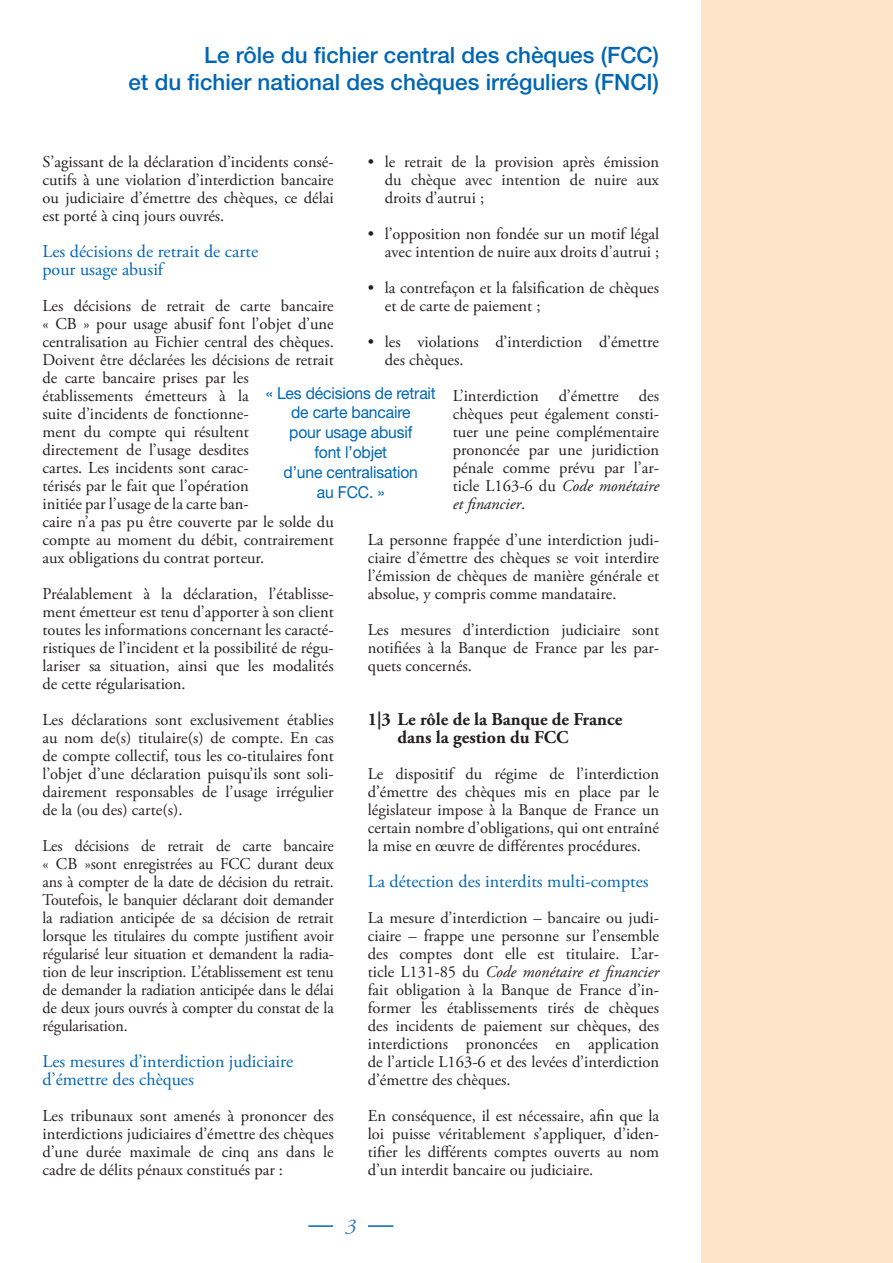
<style>
.page{position:relative;width:893px;height:1263px;background:#fff}
.page>*{position:absolute;margin:0;border:0;box-sizing:border-box;transform-origin:0 0}
.t1{font:500 22.5px/27px "Helvetica Neue LT Std";color:#0166b3;text-align:right}
.t2{font:italic 21px "Adobe Garamond Pro";color:#2b79be}
.t3{font:18px/18px "Adobe Garamond Pro";color:#0166b3}
.t4{font:700 18px/18px "Adobe Garamond Pro";color:#231f20}
.t5{font:16.5px/18px "Adobe Garamond Pro";color:#231f20;text-align:justify}
.t6{font:16.5px/19.8px "Helvetica Neue LT Std";letter-spacing:-.01em;color:#0166b3;text-align:center;scale:.95 1}
.s1{font-style:italic}
</style>
<div class="page">
<div style="left:702px;top:0;width:191px;height:1263px;background:#fee5ca"></div>
<hr style="left:308px;top:1225px;width:85px;height:2px;background:#0166b3">
<div style="left:334px;top:1218px;width:34px;height:15px;background:#fff"></div>
<h1 class="t1" style="left:128px;top:41px;width:532px">Le rôle du fichier central des chèques (FCC)<br>et du fichier national des chèques irréguliers (FNCI)</h1>
<p class="t5" style="left:43px;top:153px;width:293px">S’agissant de la déclaration d’incidents consé&shy;cutifs à une violation d’interdiction bancaire ou judiciaire d’émettre des chèques, ce délai est porté à cinq jours ouvrés.</p>
<p class="t3" style="left:43px;top:243px;width:217px">Les décisions de retrait de carte pour usage abusif</p>
<p class="t5" style="left:43px;top:297px;width:293px;text-align:left">Les décisions de retrait de carte bancaire « CB » pour usage abusif font l’objet d’une centralisation au Fichier central des chèques.<br>Doivent être déclarées les décisions de retrait de carte bancaire prises par les établissements émetteurs à la<br>suite d’incidents de fonctionne-<br>ment du compte qui résultent<br>directement de l’usage desdites<br>cartes. Les incidents sont carac-<br>térisés par le fait que l’opération<br>initiée par l’usage de la carte ban-<br>caire n’a pas pu être couverte par le solde du compte au moment du débit, contrairement aux obligations du contrat porteur.</p>
<p class="t5" style="left:43px;top:585px;width:293px">Préalablement à la déclaration, l’établisse&shy;ment émetteur est tenu d’apporter à son client toutes les informations concernant les caracté&shy;ristiques de l’incident et la possibilité de régu&shy;lariser sa situation, ainsi que les modalités de cette régularisation.</p>
<p class="t5" style="left:43px;top:711px;width:293px">Les déclarations sont exclusivement établies au nom de(s) titulaire(s) de compte. En cas de compte collectif, tous les co-titulaires font l’objet d’une déclaration puisqu’ils sont soli&shy;dairement responsables de l’usage irrégulier de la (ou des) carte(s).</p>
<p class="t5" style="left:43px;top:837px;width:293px">Les décisions de retrait de carte bancaire « CB »sont enregistrées au FCC durant deux ans à compter de la date de décision du retrait.<br>Toutefois, le banquier déclarant doit demander la radiation anticipée de sa décision de retrait lorsque les titulaires du compte justifient avoir régularisé leur situation et demandent la radia&shy;tion de leur inscription. L’établissement est tenu de demander la radiation anticipée dans le délai de deux jours ouvrés à compter du constat de la régularisation.</p>
<p class="t3" style="left:43px;top:1053px;width:252px">Les mesures d’interdiction judiciaire d’émettre des chèques</p>
<p class="t5" style="left:43px;top:1107px;width:293px">Les tribunaux sont amenés à prononcer des interdictions judiciaires d’émettre des chèques d’une durée maximale de cinq ans dans le cadre de délits pénaux constitués par :</p>
<p class="t5" style="left:385px;top:153px;width:276px;text-indent:-17px">• le retrait de la provision après émission du chèque avec intention de nuire aux droits d’autrui ;</p>
<p class="t5" style="left:368px;top:225px;width:293px;text-align:right">• l’opposition non fondée sur un motif légal avec intention de nuire aux droits d’autrui ;</p>
<p class="t5" style="left:385px;top:279px;width:276px;text-indent:-17px">• la contrefaçon et la falsification de chèques et de carte de paiement ;</p>
<p class="t5" style="left:385px;top:333px;width:276px;text-indent:-17px">• les violations d’interdiction d’émettre des chèques.</p>
<p class="t5" style="left:453px;top:387px;width:208px">L’interdiction d’émettre des chèques peut également consti&shy;tuer une peine complémentaire prononcée par une juridiction pénale comme prévu par l’ar&shy;ticle L163-6 du <span class="s1">Code monétaire et financier</span>.</p>
<p class="t5" style="left:368px;top:531px;width:293px">La personne frappée d’une interdiction judi&shy;ciaire d’émettre des chèques se voit interdire l’émission de chèques de manière générale et absolue, y compris comme mandataire.</p>
<p class="t5" style="left:368px;top:621px;width:293px">Les mesures d’interdiction judiciaire sont notifiées à la Banque de France par les par&shy;quets concernés.</p>
<p class="t4" style="left:398px;top:710px;width:226px;text-indent:-30px">1|3 Le rôle de la Banque de France dans la gestion du FCC</p>
<p class="t5" style="left:368px;top:765px;width:293px">Le dispositif du régime de l’interdiction d’émettre des chèques mis en place par le législateur impose à la Banque de France un certain nombre d’obligations, qui ont entraîné la mise en œuvre de différentes procédures.</p>
<p class="t3" style="left:368px;top:873px;width:282px">La détection des interdits multi-comptes</p>
<p class="t5" style="left:368px;top:909px;width:293px">La mesure d’interdiction – bancaire ou judi&shy;ciaire – frappe une personne sur l’ensemble des comptes dont elle est titulaire. L’ar&shy;ticle L131-85 du <span class="s1">Code monétaire et financier </span>fait obligation à la Banque de France d’in&shy;former les établissements tirés de chèques des incidents de paiement sur chèques, des interdictions prononcées en application de l’article L163-6 et des levées d’interdiction d’émettre des chèques.</p>
<p class="t5" style="left:368px;top:1107px;width:293px">En conséquence, il est nécessaire, afin que la loi puisse véritablement s’appliquer, d’iden&shy;tifier les différents comptes ouverts au nom d’un interdit bancaire ou judiciaire.</p>
<p class="t6" style="left:266px;top:383px;width:181px">« Les décisions de retrait de carte bancaire<br>pour usage abusif<br>font l’objet<br>d’une centralisation<br>au FCC. »</p>
<p class="t2" style="left:346px;top:1214px;width:12px">3</p>
</div>
